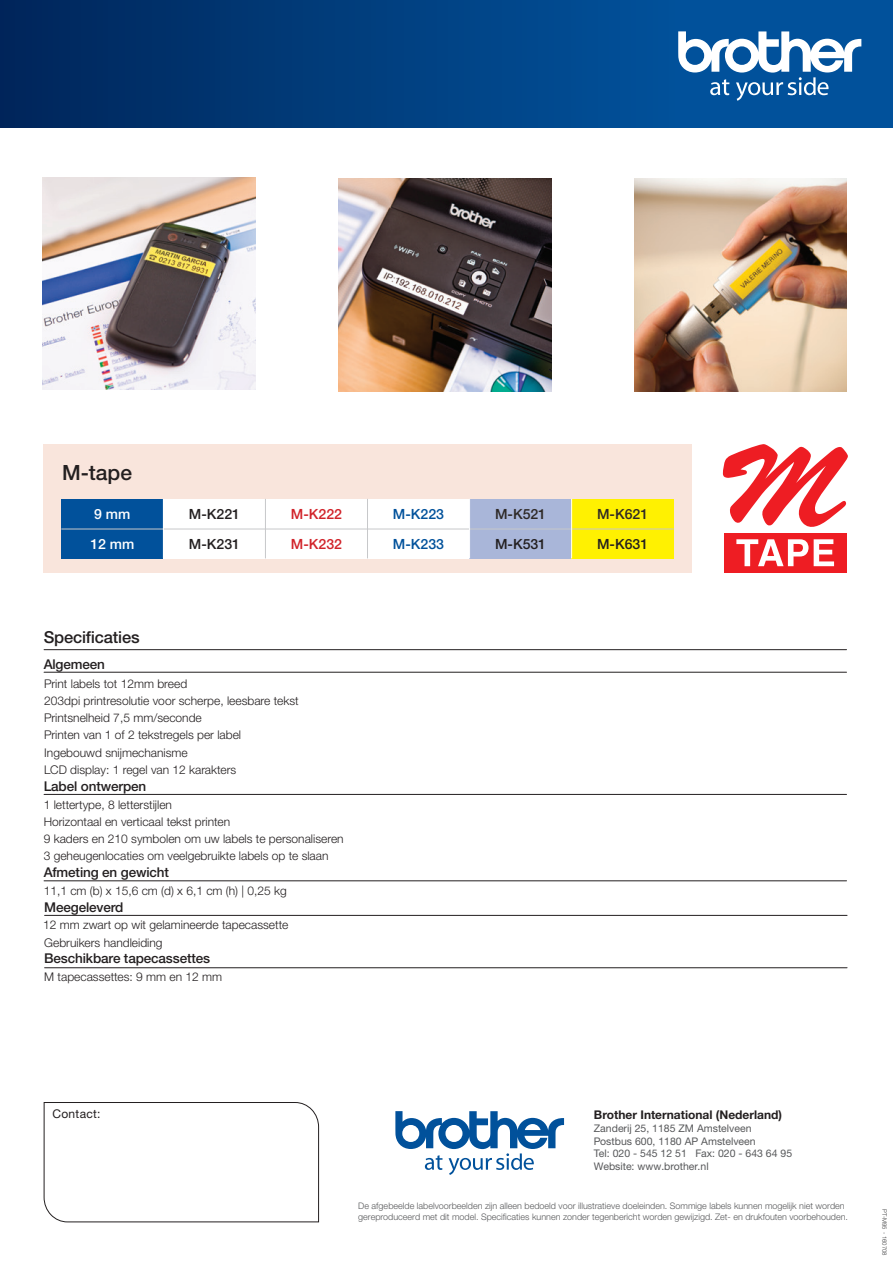
<style>
.page{position:relative;width:893px;height:1263px;background:#fff}
.page>*{position:absolute;margin:0;border:0;box-sizing:border-box;transform-origin:0 0}
.t1{font:500 21px "Helvetica Neue LTW1 G";color:#231f20}
.t2{font:500 16.5px "Helvetica Neue LTW1 G";letter-spacing:-.01em;color:#231f20}
.t3{font:500 14.1px "Helvetica Neue LTW1 G";color:#231f20}
.t4{font:500 14.1px "Helvetica Neue LTW1 G";color:#d1232a}
.t5{font:500 14.1px "Helvetica Neue LTW1 G";color:#01519b}
.t6{font:500 14.1px "Helvetica Neue LTW1 G";color:#2e2926}
.t7{font:500 14.1px "Helvetica Neue LTW1 G";color:#fff}
.t8{font:500 13.5px "Helvetica Neue LTW1 G";letter-spacing:-.01em;color:#231f20}
.t9{font:300 12px "Helvetica Neue LTW1 G";color:#231f20}
.t10{font:700 12px "Helvetica Neue LTW1 G";color:#231f20}
.BODY_COPY{font:12px "Helvetica Neue LT Pro";letter-spacing:.025em;color:#231f20}
.t11{font:10.5px "Helvetica Neue LTW1 G";color:#57585a}
.t12{font:300 9px/10.5px "Helvetica Neue LTW1 G";color:#57585a}
.t13{font:300 6px "Helvetica Neue LT Com";color:#3e3e3f}
</style>
<div class="page">
<hr style="left:44px;top:672px;width:802px;height:1px;background:#231f20">
<hr style="left:44px;top:649px;width:802px;height:1px;background:#231f20">
<hr style="left:44px;top:880px;width:802px;height:1px;background:#231f20">
<hr style="left:45px;top:915px;width:802px;height:1px;background:#231f20">
<hr style="left:45px;top:967px;width:802px;height:1px;background:#231f20">
<div style="left:43px;top:444px;width:649px;height:129px;background:#f9e5dc"></div>
<div style="left:61px;top:499px;width:102px;height:30px;background:#01519b"></div>
<div style="left:163px;top:499px;width:102px;height:30px;background:#fff"></div>
<div style="left:265px;top:499px;width:102px;height:30px;background:#fff"></div>
<div style="left:367px;top:499px;width:103px;height:30px;background:#fff"></div>
<div style="left:470px;top:499px;width:102px;height:30px;background:#a9b6d9"></div>
<div style="left:572px;top:499px;width:102px;height:30px;background:#fff101"></div>
<div style="left:61px;top:529px;width:102px;height:29px;background:#01519b"></div>
<div style="left:163px;top:529px;width:102px;height:29px;background:#fff"></div>
<div style="left:265px;top:529px;width:102px;height:29px;background:#fff"></div>
<div style="left:367px;top:529px;width:103px;height:29px;background:#fff"></div>
<div style="left:470px;top:529px;width:102px;height:29px;background:#a9b6d9"></div>
<div style="left:572px;top:529px;width:102px;height:29px;background:#fff101"></div>
<hr style="left:61px;top:529px;width:613px;height:1px;background:#c7c8ca">
<hr style="left:163px;top:499px;width:1px;height:59px;background:#fff">
<hr style="left:265px;top:499px;width:1px;height:59px;background:#c7c8ca">
<hr style="left:367px;top:499px;width:1px;height:59px;background:#c7c8ca">
<hr style="left:469px;top:499px;width:1px;height:59px;background:#fff">
<hr style="left:571px;top:499px;width:1px;height:59px;background:#fff">
<hr style="left:44px;top:794px;width:802px;height:1px;background:#231f20">
<div style="left:724px;top:533px;width:123px;height:40px;background:#ee1d23"></div>
<svg style="left:736px;top:539px;width:72px;height:27px"></svg>
<svg style="left:814px;top:539px;width:20px;height:27px"></svg>
<svg style="left:723px;top:444px;width:125px;height:83px"></svg>
<img style="left:43px;top:177px;width:212px;height:213px">
<img style="left:338px;top:179px;width:213px;height:212px">
<img style="left:634px;top:179px;width:213px;height:212px">
<div style="left:0;top:0;width:685px;height:128px;background:linear-gradient(to right,#00265a,#01529c)"></div>
<div style="left:685px;top:0;width:208px;height:128px;background:#01519b"></div>
<svg style="left:678px;top:31px;width:183px;height:70px"></svg>
<svg style="left:43px;top:1102px;width:276px;height:121px"></svg>
<svg style="left:395px;top:1111px;width:169px;height:64px"></svg>
<p class="t1" style="left:62px;top:460px;width:72px">M-tape</p>
<p class="t7" style="left:94px;top:505px;width:38px">9 mm</p>
<p class="t3" style="left:189px;top:505px;width:53px">M-K221</p>
<p class="t4" style="left:291px;top:505px;width:53px">M-K222</p>
<p class="t5" style="left:393px;top:505px;width:53px">M-K223</p>
<p class="t6" style="left:495px;top:505px;width:53px">M-K521</p>
<p class="t6" style="left:597px;top:505px;width:53px">M-K621</p>
<p class="t7" style="left:90px;top:535px;width:46px">12 mm</p>
<p class="t3" style="left:189px;top:535px;width:53px">M-K231</p>
<p class="t4" style="left:291px;top:535px;width:53px">M-K232</p>
<p class="t5" style="left:393px;top:535px;width:53px">M-K233</p>
<p class="t3" style="left:495px;top:535px;width:53px">M-K531</p>
<p class="t3" style="left:597px;top:535px;width:53px">M-K631</p>
<p class="t2" style="left:44px;top:627px;width:98px">Specificaties</p>
<p class="t8" style="left:44px;top:656px;width:63px">Algemeen</p>
<p class="t9" style="left:44px;top:676px;width:145px">Print labels tot 12mm breed</p>
<p class="t9" style="left:44px;top:693px;width:256px">203dpi printresolutie voor scherpe, leesbare tekst</p>
<p class="t9" style="left:44px;top:710px;width:159px">Printsnelheid 7,5 mm/seconde</p>
<p class="t9" style="left:44px;top:728px;width:198px">Printen van 1 of 2 tekstregels per label</p>
<p class="t9" style="left:44px;top:745px;width:145px">Ingebouwd snijmechanisme</p>
<p class="t9" style="left:44px;top:762px;width:194px">LCD display: 1 regel van 12 karakters</p>
<p class="t8" style="left:44px;top:778px;width:104px">Label ontwerpen</p>
<p class="t9" style="left:44px;top:797px;width:130px">1 lettertype, 8 letterstijlen</p>
<p class="t9" style="left:44px;top:814px;width:188px">Horizontaal en verticaal tekst printen</p>
<p class="t9" style="left:44px;top:831px;width:301px">9 kaders en 210 symbolen om uw labels te personaliseren</p>
<p class="t9" style="left:44px;top:849px;width:286px">3 geheugenlocaties om veelgebruikte labels op te slaan</p>
<p class="t8" style="left:44px;top:864px;width:127px">Afmeting en gewicht</p>
<p class="t8" style="left:44px;top:899px;width:81px">Meegeleverd</p>
<p class="t9" style="left:44px;top:883px;width:245px">11,1 cm (b) x 15,6 cm (d) x 6,1 cm (h) | 0,25 kg</p>
<p class="t9" style="left:43px;top:918px;width:247px">12 mm zwart op wit gelamineerde tapecassette</p>
<p class="t9" style="left:44px;top:935px;width:120px">Gebruikers handleiding</p>
<p class="t9" style="left:44px;top:970px;width:180px">M tapecassettes: 9 mm en 12 mm</p>
<p class="t8" style="left:44px;top:950px;width:167px">Beschikbare tapecassettes</p>
<p class="BODY_COPY" style="left:52px;top:1106px;width:50px">Contact:</p>
<p class="t10" style="left:594px;top:1107px;width:190px">Brother International (Nederland)</p>
<p class="t11" style="left:594px;top:1122px;width:159px">Zanderij 25, 1185 ZM Amstelveen</p>
<p class="t11" style="left:594px;top:1134px;width:163px">Postbus 600, 1180 AP Amstelveen</p>
<p class="t11" style="left:594px;top:1147px;width:200px">Tel: 020 - 545 12 51 Fax: 020 - 643 64 95</p>
<p class="t11" style="left:594px;top:1160px;width:116px">Website: www.brother.nl</p>
<p class="t12" style="left:358px;top:1201px;width:491px">De afgebeelde labelvoorbeelden zijn alleen bedoeld voor illustratieve doeleinden. Sommige labels kunnen mogelijk niet worden gereproduceerd met dit model. Specificaties kunnen zonder tegenbericht worden gewijzigd. Zet- en drukfouten voorbehouden.</p>
<p class="t13" style="left:888px;top:1209px;width:48px;rotate:90deg">PT-M95 - 160708</p>
</div>
